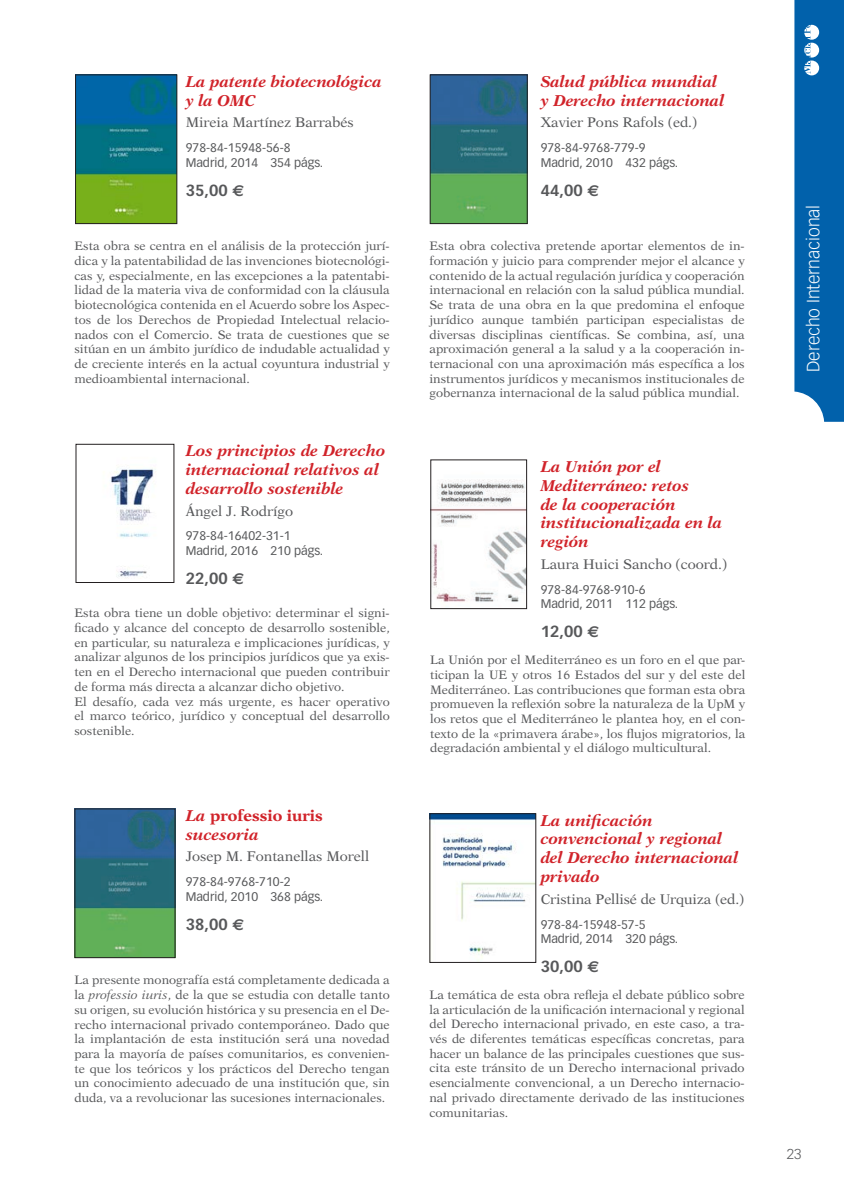
<style>
.page{position:relative;width:844px;height:1191px;background:#fff}
.page>*{position:absolute;margin:0;border:0;box-sizing:border-box;transform-origin:0 0}
.t1{font:300 17.5px "Vectora LH";color:#fff}
.titulo{font:italic 700 15.75px/18.9px "New Aster";color:#d1232a}
.precio{font:700 15.75px "Vectora LH";color:#57585a}
.titulo-2{font:700 15.75px/18.9px "New Aster";color:#d1232a}
.autor{font:14px "New Aster";color:#57585a}
.t2{font:300 14px "Vectora LH";color:#57585a}
.resumen{font:12.25px/14.7px "New Aster";color:#57585a;text-align:justify}
.datos{font:12.25px "Vectora LH";color:#57585a}
.ISBN{font:12.25px "Vectora LH";color:#57585a}
.s1{font-family:"Euro Sans"}
.s2{font-style:italic}
</style>
<div class="page">
<svg style="left:794px;top:0;width:49px;height:422px;background:#116bb0"></svg>
<img style="left:431px;top:815px;width:103px;height:146px">
<div style="left:429px;top:813px;width:107px;height:150px;border:1px solid #231f20"></div>
<img style="left:431px;top:76px;width:94px;height:146px">
<div style="left:429px;top:74px;width:98px;height:150px;border:1px solid #231f20"></div>
<img style="left:432px;top:479px;width:93px;height:123px">
<div style="left:430px;top:459px;width:97px;height:150px;border:1px solid #231f20"></div>
<img style="left:77px;top:76px;width:98px;height:146px">
<div style="left:75px;top:74px;width:102px;height:150px;border:1px solid #231f20"></div>
<img style="left:76px;top:810px;width:97px;height:146px">
<div style="left:74px;top:808px;width:101px;height:150px;border:1px solid #231f20"></div>
<img style="left:111px;top:469px;width:45px;height:109px">
<div style="left:76px;top:444px;width:98px;height:139px;border:1px solid #231f20"></div>
<p class="titulo" style="left:186px;top:72px;width:198px">La patente biotecnológica y la OMC</p>
<p class="autor" style="left:186px;top:114px;width:170px">Mireia Martínez Barrabés</p>
<p class="ISBN" style="left:186px;top:140px;width:106px">978-84-15948-56-8</p>
<p class="datos" style="left:186px;top:155px;width:139px">Madrid, 2014 354 págs.</p>
<p class="precio" style="left:186px;top:180px;width:60px">35,00 <span class="s1">€</span></p>
<p class="resumen" style="left:74px;top:239px;width:317px">Esta obra se centra en el análisis de la protección jurí&shy;dica y la patentabilidad de las invenciones biotecnológi&shy;cas y, especialmente, en las excepciones a la patentabi&shy;lidad de la materia viva de conformidad con la cláusula biotecnológica contenida en el Acuerdo sobre los Aspec&shy;tos de los Derechos de Propiedad Intelectual relacio&shy;nados con el Comercio. Se trata de cuestiones que se sitúan en un ámbito jurídico de indudable actualidad y de creciente interés en la actual coyuntura industrial y medioambiental internacional.</p>
<p class="titulo" style="left:186px;top:441px;width:201px">Los principios de Derecho internacional relativos al desarrollo sostenible</p>
<p class="autor" style="left:186px;top:503px;width:109px">Ángel J. Rodrígo</p>
<p class="ISBN" style="left:186px;top:529px;width:106px">978-84-16402-31-1</p>
<p class="datos" style="left:186px;top:543px;width:139px">Madrid, 2016 210 págs.</p>
<p class="precio" style="left:186px;top:569px;width:60px">22,00 <span class="s1">E</span></p>
<p class="resumen" style="left:74px;top:605px;width:317px">Esta obra tiene un doble objetivo: determinar el signi&shy;ficado y alcance del concepto de desarrollo sostenible, en particular, su naturaleza e implicaciones jurídicas, y analizar algunos de los principios jurídicos que ya exis&shy;ten en el Derecho internacional que pueden contribuir de forma más directa a alcanzar dicho objetivo.</p>
<p class="resumen" style="left:74px;top:694px;width:316px">El desafío, cada vez más urgente, es hacer operativo el marco teórico, jurídico y conceptual del desarrollo sostenible.</p>
<p class="titulo-2" style="left:186px;top:805px;width:138px"><span class="s2">La</span> professio iuris <span class="s2">sucesoria</span></p>
<p class="autor" style="left:186px;top:848px;width:185px">Josep M. Fontanellas Morell</p>
<p class="ISBN" style="left:186px;top:874px;width:106px">978-84-9768-710-2</p>
<p class="datos" style="left:186px;top:889px;width:139px">Madrid, 2010 368 págs.</p>
<p class="precio" style="left:186px;top:914px;width:60px">38,00 <span class="s1">E</span></p>
<p class="resumen" style="left:74px;top:972px;width:317px">La presente monografía está completamente dedicada a la <span class="s2">professio iuris</span>, de la que se estudia con detalle tanto su origen, su evolución histórica y su presencia en el De&shy;recho internacional privado contemporáneo. Dado que la implantación de esta institución será una novedad para la mayoría de países comunitarios, es convenien&shy;te que los teóricos y los prácticos del Derecho tengan un conocimiento adecuado de una institución que, sin duda, va a revolucionar las sucesiones internacionales.</p>
<p class="titulo" style="left:540px;top:72px;width:185px">Salud pública mundial y Derecho internacional</p>
<p class="autor" style="left:540px;top:114px;width:158px">Xavier Pons Rafols (ed.)</p>
<p class="ISBN" style="left:540px;top:140px;width:106px">978-84-9768-779-9</p>
<p class="datos" style="left:540px;top:155px;width:139px">Madrid, 2010 432 págs.</p>
<p class="precio" style="left:540px;top:180px;width:60px">44,00 <span class="s1">E</span></p>
<p class="resumen" style="left:429px;top:239px;width:317px">Esta obra colectiva pretende aportar elementos de in&shy;formación y juicio para comprender mejor el alcance y contenido de la actual regulación jurídica y cooperación internacional en relación con la salud pública mundial.<br>Se trata de una obra en la que predomina el enfoque jurídico aunque también participan especialistas de diversas disciplinas científicas. Se combina, así, una aproximación general a la salud y a la cooperación in&shy;ternacional con una aproximación más específica a los instrumentos jurídicos y mecanismos institucionales de gobernanza internacional de la salud pública mundial.</p>
<p class="titulo" style="left:540px;top:456px;width:183px">La Unión por el<br>Mediterráneo: retos<br>de la cooperación institucionalizada en la región</p>
<p class="autor" style="left:540px;top:556px;width:188px">Laura Huici Sancho (coord.)</p>
<p class="ISBN" style="left:540px;top:582px;width:106px">978-84-9768-910-6</p>
<p class="datos" style="left:540px;top:597px;width:139px">Madrid, 2011 112 págs.</p>
<p class="precio" style="left:540px;top:622px;width:60px">12,00 <span class="s1">E</span></p>
<p class="resumen" style="left:430px;top:652px;width:317px">La Unión por el Mediterráneo es un foro en el que par&shy;ticipan la UE y otros 16 Estados del sur y del este del Mediterráneo. Las contribuciones que forman esta obra promueven la reflexión sobre la naturaleza de la UpM y los retos que el Mediterráneo le plantea hoy, en el con&shy;texto de la «primavera árabe», los flujos migratorios, la degradación ambiental y el diálogo multicultural.</p>
<p class="titulo" style="left:540px;top:810px;width:199px">La unificación convencional y regional del Derecho internacional privado</p>
<p class="autor" style="left:540px;top:891px;width:205px">Cristina Pellisé de Urquiza (ed.)</p>
<p class="ISBN" style="left:540px;top:917px;width:106px">978-84-15948-57-5</p>
<p class="datos" style="left:540px;top:931px;width:139px">Madrid, 2014 320 págs.</p>
<p class="precio" style="left:540px;top:957px;width:60px">30,00 <span class="s1">€</span></p>
<p class="resumen" style="left:429px;top:987px;width:317px">La temática de esta obra refleja el debate público sobre la articulación de la unificación internacional y regional del Derecho internacional privado, en este caso, a tra&shy;vés de diferentes temáticas específicas concretas, para hacer un balance de las principales cuestiones que sus&shy;cita este tránsito de un Derecho internacional privado esencialmente convencional, a un Derecho internacio&shy;nal privado directamente derivado de las instituciones comunitarias.</p>
<h1 class="t1" style="left:802px;top:372px;width:169px;rotate:-90deg">Derecho Internacional</h1>
<p class="t2" style="left:786px;top:1146px;width:16px">23</p>
</div>
